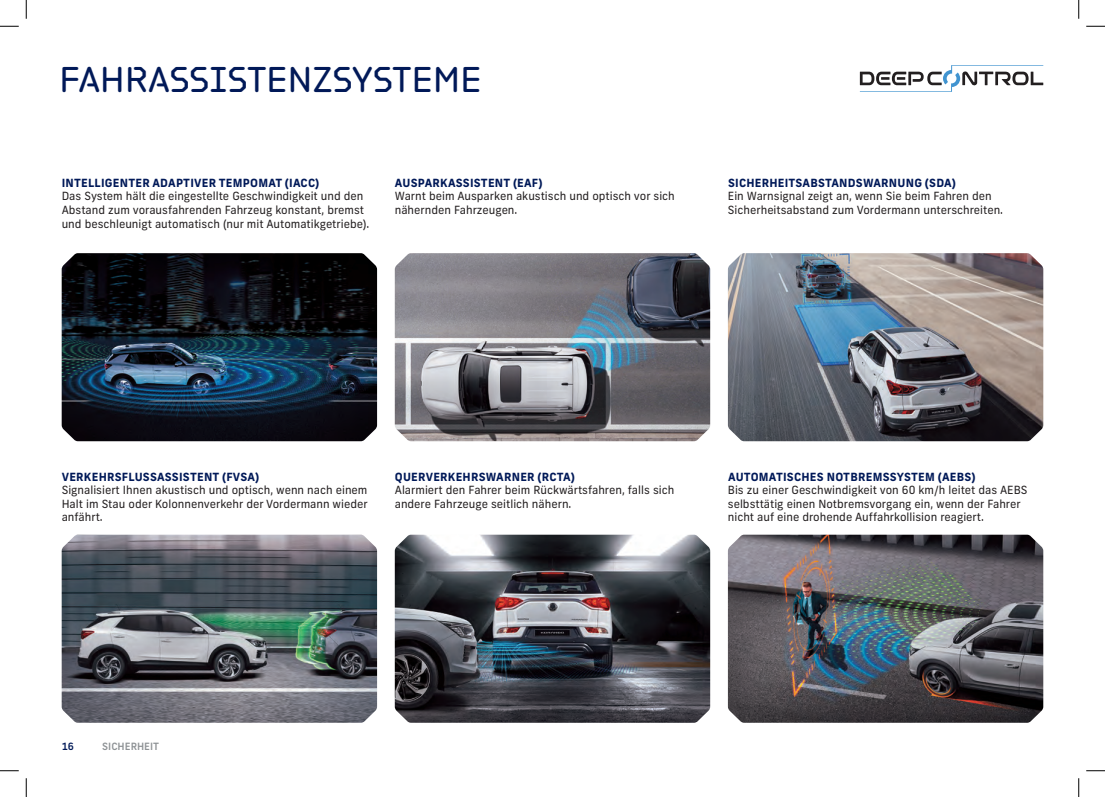
<style>
.page{position:relative;width:1105px;height:797px;background:#fff}
.page>*{position:absolute;margin:0;border:0;box-sizing:border-box;transform-origin:0 0}
.t1{font:37.5px "Plotter Liner Stencil Std";letter-spacing:.01em;color:#011958}
.t2{font:11.25px/13.5px "Frank New";color:#231f20}
.t3{font:700 11.25px "Frank New";letter-spacing:.02em;color:#011958}
.t4{font:500 10px "Frank New";color:#8e9295}
.t5{font:500 10px "Frank New";color:#011958}
</style>
<div class="page">
<img style="left:62px;top:534px;width:315px;height:188px">
<img style="left:62px;top:253px;width:315px;height:188px">
<img style="left:395px;top:534px;width:315px;height:188px">
<img style="left:395px;top:253px;width:315px;height:188px">
<img style="left:728px;top:534px;width:315px;height:188px">
<img style="left:728px;top:253px;width:315px;height:188px">
<svg style="left:860px;top:65px;width:183px;height:27px"></svg>
<svg style="left:0;top:25px;width:19px;height:2px"></svg>
<svg style="left:1086px;top:25px;width:19px;height:2px"></svg>
<svg style="left:0;top:770px;width:19px;height:1px"></svg>
<svg style="left:1086px;top:770px;width:19px;height:1px"></svg>
<svg style="left:25px;top:0;width:2px;height:19px"></svg>
<svg style="left:25px;top:778px;width:2px;height:19px"></svg>
<svg style="left:1078px;top:0;width:1px;height:19px"></svg>
<svg style="left:1078px;top:778px;width:1px;height:19px"></svg>
<h1 class="t1" style="left:59px;top:54px;width:423px">FAHRASSISTENZSYSTEME</h1>
<p class="t3" style="left:62px;top:175px;width:259px">INTELLIGENTER ADAPTIVER TEMPOMAT (IACC)</p>
<p class="t2" style="left:62px;top:189px;width:309px">Das System hält die eingestellte Geschwindigkeit und den<br>Abstand zum vorausfahrenden Fahrzeug konstant, bremst und beschleunigt automatisch (nur mit Automatikgetriebe).</p>
<p class="t3" style="left:395px;top:175px;width:149px">AUSPARKASSISTENT (EAF)</p>
<p class="t2" style="left:395px;top:189px;width:282px">Warnt beim Ausparken akustisch und optisch vor sich nähernden Fahrzeugen.</p>
<p class="t3" style="left:728px;top:175px;width:230px">SICHERHEITSABSTANDSWARNUNG (SDA)</p>
<p class="t2" style="left:728px;top:189px;width:277px">Ein Warnsignal zeigt an, wenn Sie beim Fahren den<br>Sicherheitsabstand zum Vordermann unterschreiten.</p>
<p class="t3" style="left:62px;top:469px;width:199px">VERKEHRSFLUSSASSISTENT (FVSA)</p>
<p class="t2" style="left:62px;top:483px;width:307px;text-align:justify">Signalisiert Ihnen akustisch und optisch, wenn nach einem Halt im Stau oder Kolonnenverkehr der Vordermann wieder anfährt.</p>
<p class="t3" style="left:395px;top:469px;width:182px">QUERVERKEHRSWARNER (RCTA)</p>
<p class="t2" style="left:395px;top:483px;width:281px">Alarmiert den Fahrer beim Rückwärtsfahren, falls sich andere Fahrzeuge seitlich nähern.</p>
<p class="t3" style="left:728px;top:469px;width:249px">AUTOMATISCHES NOTBREMSSYSTEM (AEBS)</p>
<p class="t2" style="left:728px;top:483px;width:301px">Bis zu einer Geschwindigkeit von 60 km/h leitet das AEBS selbsttätig einen Notbremsvorgang ein, wenn der Fahrer nicht auf eine drohende Auffahrkollision reagiert.</p>
<p class="t5" style="left:62px;top:740px;width:14px">16</p>
<p class="t4" style="left:102px;top:740px;width:58px">SICHERHEIT</p>
</div>
